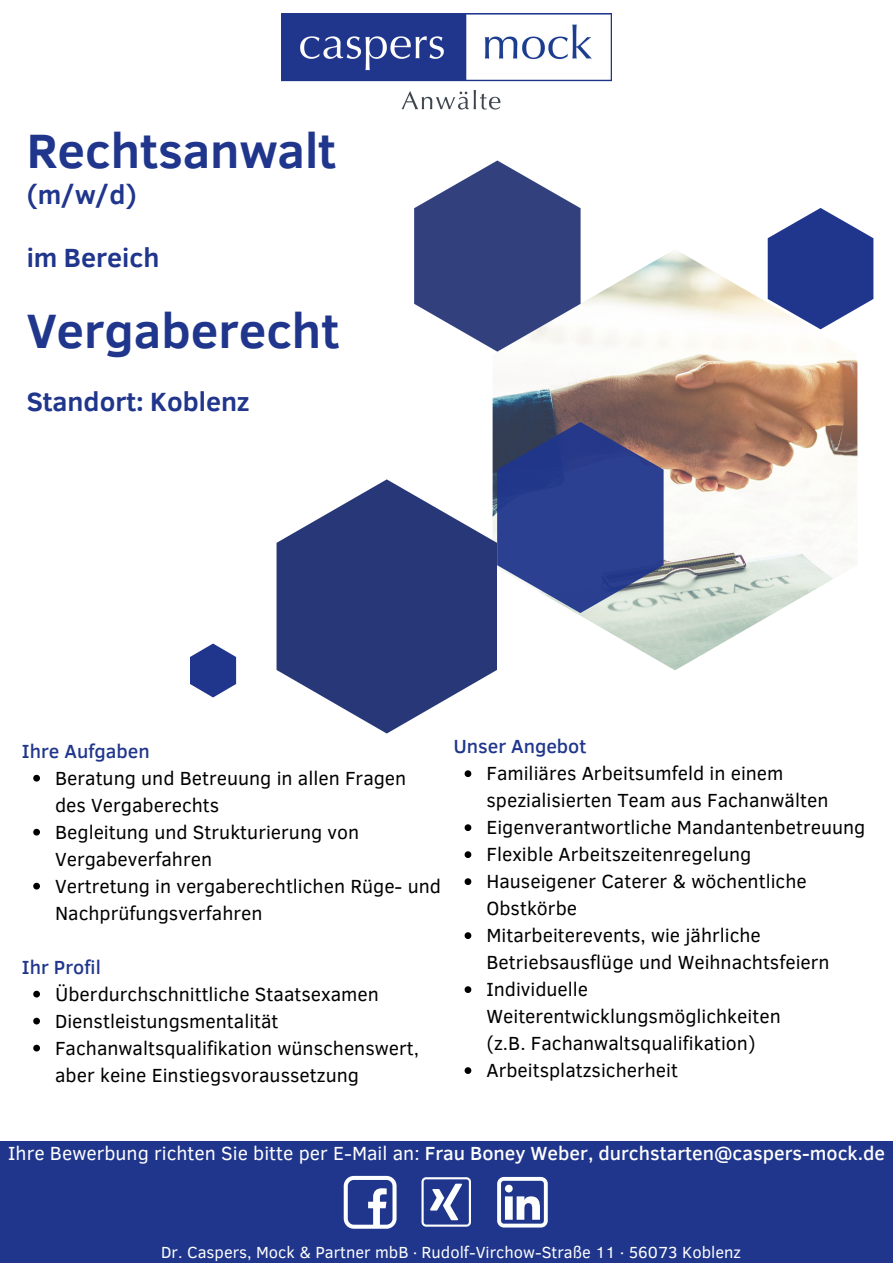
<style>
.page{position:relative;width:893px;height:1264px;background:#fff}
.page>*{position:absolute;margin:0;border:0;box-sizing:border-box;transform-origin:0 0}
.t1{font:700 49.5px "Clear Sans";color:#20368c}
.t2{font:700 27px "Clear Sans";color:#20368c}
.t3{font:19.5px/27px "Clear Sans";color:#000}
.t4{font:500 19.5px "Clear Sans";color:#fff}
.t5{font:500 19.5px "Clear Sans";color:#20368c}
.t6{font:16.5px "Clear Sans";color:#fdfefe}
.s1{font-weight:400}
</style>
<div class="page">
<div style="left:0;top:1140px;width:892px;height:122px;background:#20368c"></div>
<img style="left:492px;top:249px;width:365px;height:421px">
<svg style="left:414px;top:160px;width:166px;height:191px"></svg>
<svg style="left:497px;top:422px;width:166px;height:191px;background:#475592"></svg>
<svg style="left:276px;top:479px;width:221px;height:254px;fill:#273777"></svg>
<svg style="left:190px;top:643px;width:46px;height:54px"></svg>
<svg style="left:767px;top:208px;width:106px;height:121px"></svg>
<img style="left:281px;top:13px;width:330px;height:97px">
<svg style="left:33px;top:774px;width:7px;height:7px"></svg>
<svg style="left:33px;top:828px;width:7px;height:7px"></svg>
<svg style="left:33px;top:882px;width:7px;height:7px"></svg>
<svg style="left:33px;top:990px;width:7px;height:7px"></svg>
<svg style="left:33px;top:1017px;width:7px;height:7px"></svg>
<svg style="left:33px;top:1044px;width:7px;height:7px"></svg>
<svg style="left:464px;top:770px;width:7px;height:7px"></svg>
<svg style="left:464px;top:824px;width:7px;height:7px"></svg>
<svg style="left:464px;top:851px;width:7px;height:7px"></svg>
<svg style="left:464px;top:878px;width:7px;height:7px"></svg>
<svg style="left:464px;top:932px;width:7px;height:7px"></svg>
<svg style="left:464px;top:986px;width:7px;height:7px"></svg>
<svg style="left:464px;top:1067px;width:7px;height:6px"></svg>
<svg style="left:344px;top:1175px;width:52px;height:53px"></svg>
<svg style="left:497px;top:1176px;width:50px;height:51px"></svg>
<svg style="left:421px;top:1177px;width:50px;height:49px"></svg>
<h1 class="t1" style="left:27px;top:114px;width:311px">Rechtsanwalt</h1>
<h2 class="t2" style="left:27px;top:175px;width:111px">(m/w/d)</h2>
<h2 class="t2" style="left:27px;top:238px;width:134px">im Bereich</h2>
<h1 class="t1" style="left:27px;top:294px;width:314px">Vergaberecht</h1>
<h2 class="t2" style="left:27px;top:382px;width:224px">Standort: Koblenz</h2>
<p class="t5" style="left:22px;top:737px;width:129px">Ihre Aufgaben</p>
<p class="t3" style="left:55px;top:763px;width:387px">Beratung und Betreuung in allen Fragen des Vergaberechts<br>Begleitung und Strukturierung von<br>Vergabeverfahren<br>Vertretung in vergaberechtlichen Rüge‑ und<br>Nachprüfungsverfahren</p>
<p class="t5" style="left:22px;top:952px;width:80px">Ihr Profil</p>
<p class="t3" style="left:55px;top:979px;width:365px">Überdurchschnittliche Staatsexamen Dienstleistungsmentalität Fachanwaltsqualifikation wünschenswert, aber keine Einstiegsvoraussetzung</p>
<p class="t5" style="left:453px;top:732px;width:135px">Unser Angebot</p>
<p class="t3" style="left:486px;top:759px;width:380px">Familiäres Arbeitsumfeld in einem spezialisierten Team aus Fachanwälten<br>Eigenverantwortliche Mandantenbetreuung<br>Flexible Arbeitszeitenregelung<br>Hauseigener Caterer &amp; wöchentliche<br>Obstkörbe<br>Mitarbeiterevents, wie jährliche<br>Betriebsausflüge und Weihnachtsfeiern<br>Individuelle<br>Weiterentwicklungsmöglichkeiten</p>
<p class="t3" style="left:486px;top:1055px;width:193px">Arbeitsplatzsicherheit</p>
<p class="t3" style="left:486px;top:1029px;width:270px">(z.B. Fachanwaltsqualifikation)</p>
<p class="t4" style="left:8px;top:1139px;width:878px"><span class="s1">Ihre Bewerbung richten Sie bitte per E-Mail an:</span> Frau Boney Weber, durchstarten@caspers-mock.de</p>
<p class="t6" style="left:161px;top:1239px;width:581px">Dr. Caspers, Mock &amp; Partner mbB ∙ Rudolf-Virchow-Straße 11 ∙ 56073 Koblenz</p>
</div>
